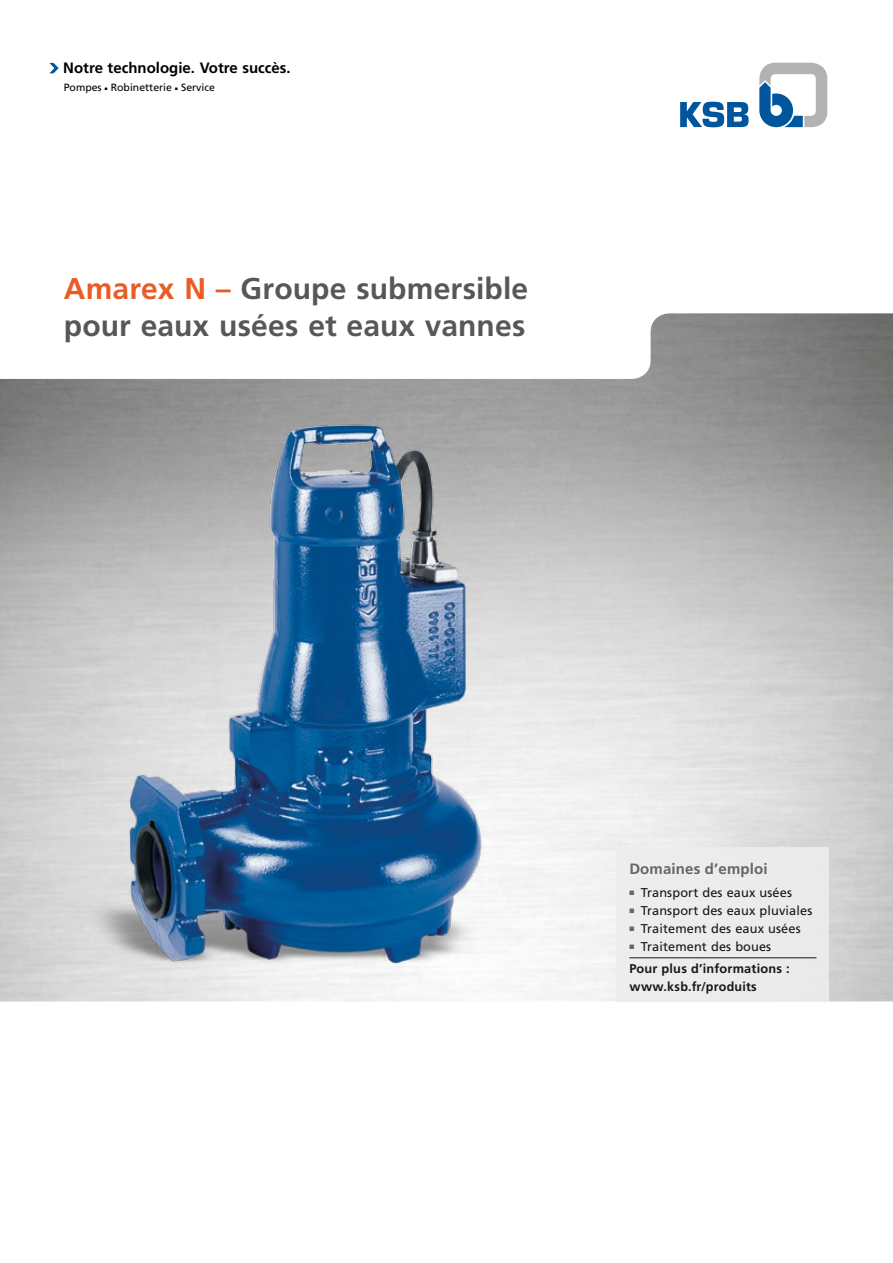
<style>
.page{position:relative;width:893px;height:1263px;background:#fff}
.page>*{position:absolute;margin:0;border:0;box-sizing:border-box;transform-origin:0 0}
._01_Heading_Title{font:700 30px/37.5px "Frutiger LT Pro";letter-spacing:.005em;color:#575756}
.Claim{font:700 15px "Frutiger LT Pro";color:#000}
.t1{font:700 15px "Frutiger LT Pro";letter-spacing:.01em;color:#575756}
.t2{font:12.75px "Frutiger LT Pro";letter-spacing:.01em;color:#000}
.t3{font:700 12.75px/22.2px "Frutiger LT Pro";letter-spacing:.015em;color:#000}
.Activity_profile{font:10.5px "Frutiger LT Pro";color:#000}
.s1{color:#eb5b25}
.s2{color:#575756}
.s3{font-weight:400}
</style>
<div class="page">
<img style="left:0;top:313px;width:893px;height:688px">
<svg style="left:759px;top:62px;width:69px;height:65px"></svg>
<svg style="left:680px;top:102px;width:69px;height:26px"></svg>
<svg style="left:49px;top:63px;width:10px;height:10px"></svg>
<div style="left:617px;top:847px;width:212px;height:155px;background:#ededed"></div>
<hr style="left:629px;top:957px;width:187px;height:1px;background:#000">
<img style="left:64px;top:404px;width:485px;height:582px">
<p class="Claim" style="left:63px;top:59px;width:229px">Notre technologie. Votre succès.</p>
<p class="Activity_profile" style="left:64px;top:81px;width:153px">Pompes ■ Robinetterie ■ Service</p>
<p class="_01_Heading_Title" style="left:64px;top:270px;width:466px"><span class="s1">Amarex N –</span> Groupe submersible pour eaux usées et eaux vannes</p>
<p class="t1" style="left:629px;top:860px;width:140px">Domaines d’emploi</p>
<p class="t2" style="left:629px;top:885px;width:164px"><span class="s2">■</span> Transport des eaux usées</p>
<p class="t2" style="left:629px;top:903px;width:184px"><span class="s2">■</span> Transport des eaux pluviales</p>
<p class="t2" style="left:629px;top:921px;width:173px"><span class="s2">■</span> Traitement des eaux usées</p>
<p class="t3" style="left:629px;top:935px;width:162px"><span class="s2">■</span> <span class="s3">Traitement des boues<br></span>Pour plus d’informations :</p>
<p class="t3" style="left:629px;top:975px;width:129px">www.ksb.fr/produits</p>
</div>
